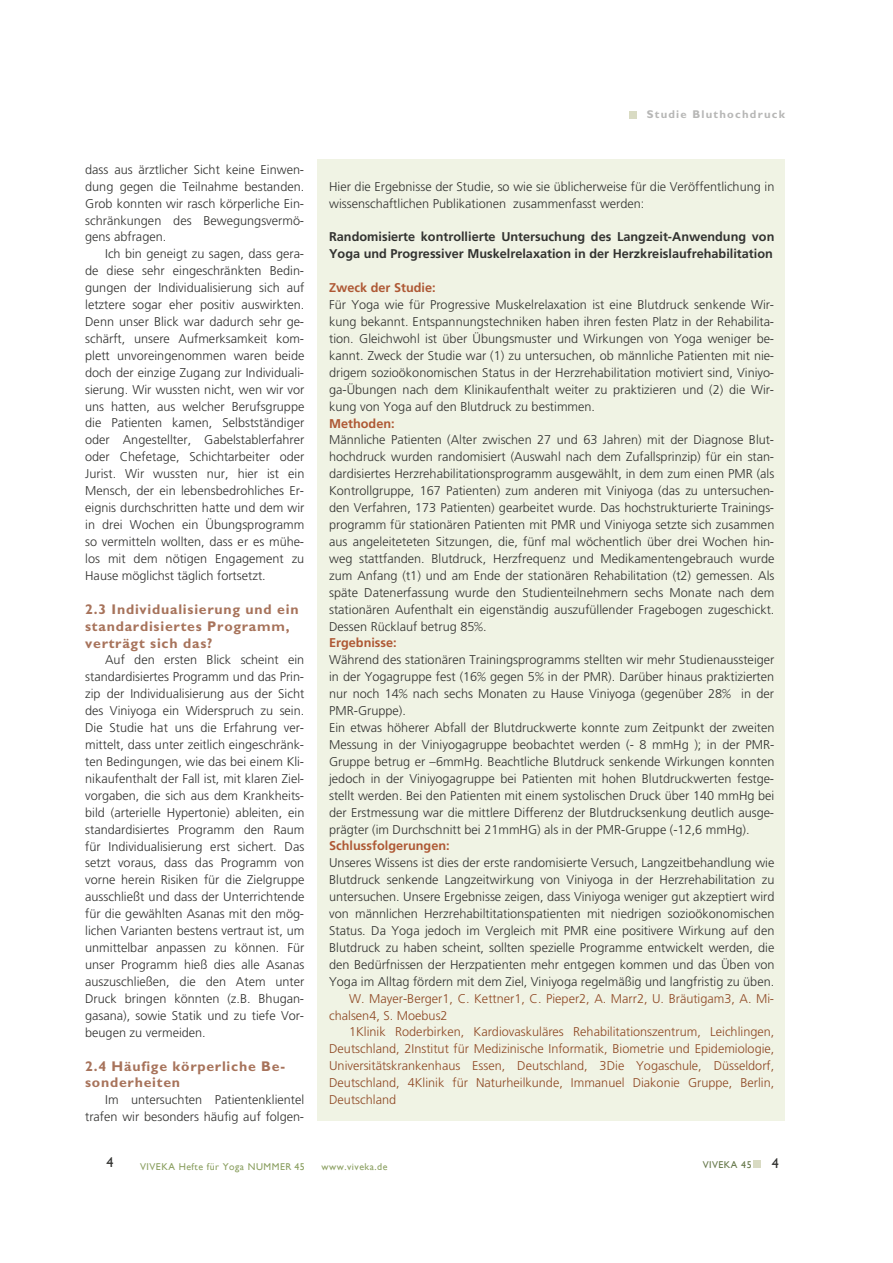
<style>
.page{position:relative;width:893px;height:1263px;background:#fff}
.page>*{position:absolute;margin:0;border:0;box-sizing:border-box;transform-origin:0 0}
.t1{font:700 14.1px/17px "Gill Indian";letter-spacing:.055em;color:#a7735b}
.t2{font:14.1px "Gill Sans";color:#323230}
.t3{font:300 12.75px/17px "Frut Indian";color:#323230;text-align:justify}
.t4{font:300 12.75px/17px "Frut Indian";color:#8f4925}
.t5{font:700 12.75px/17px "Frut Indian";color:#323230}
.t6{font:700 12.75px "Frut Indian";color:#ae5834}
.t7{font:700 11.25px "Gill Indian";letter-spacing:.11em;color:#b7b7b6}
.t8{font:9.9px "Gill Sans";letter-spacing:.05em;color:#8a9f60}
.t9{font:9.9px "Gill Sans";letter-spacing:.05em;color:#657749}
.s1{font-family:"Gill Sans"}
.s2{font-weight:700;color:#ae5834}
</style>
<div class="page">
<div style="left:753px;top:1160px;width:7px;height:8px;background:#d9dbc3"></div>
<div style="left:629px;top:111px;width:8px;height:7px;background:#d9dbc3"></div>
<div style="left:318px;top:159px;width:467px;height:962px;background:#f0f3e4"></div>
<p class="t3" style="left:85px;top:162px;width:221px">dass aus ärztlicher Sicht keine Einwen&shy;dung gegen die Teilnahme bestanden.<br>Grob konnten wir rasch körperliche Ein&shy;schränkungen des Bewegungsvermö&shy;gens abfragen.</p>
<p class="t3" style="left:85px;top:246px;width:221px;text-indent:20px">Ich bin geneigt zu sagen, dass gera&shy;de diese sehr eingeschränkten Bedin&shy;gungen der Individualisierung sich auf letztere sogar eher positiv auswirkten.<br>Denn unser Blick war dadurch sehr ge&shy;schärft, unsere Aufmerksamkeit kom&shy;plett unvoreingenommen waren beide doch der einzige Zugang zur Individuali&shy;sierung. Wir wussten nicht, wen wir vor uns hatten, aus welcher Berufsgruppe die Patienten kamen, Selbstständiger oder Angestellter, Gabelstablerfahrer oder Chefetage, Schichtarbeiter oder Jurist. Wir wussten nur, hier ist ein Mensch, der ein lebensbedrohliches Er&shy;eignis durchschritten hatte und dem wir in drei Wochen ein Übungsprogramm so vermitteln wollten, dass er es mühe&shy;los mit dem nötigen Engagement zu Hause möglichst täglich fortsetzt.</p>
<p class="t1" style="left:85px;top:602px;width:215px">2.3 Individualisierung und ein standardisiertes Programm, verträgt sich das?</p>
<p class="t3" style="left:85px;top:652px;width:221px;text-indent:20px">Auf den ersten Blick scheint ein standardisiertes Programm und das Prin&shy;zip der Individualisierung aus der Sicht des Viniyoga ein Widerspruch zu sein.<br>Die Studie hat uns die Erfahrung ver&shy;mittelt, dass unter zeitlich eingeschränk&shy;ten Bedingungen, wie das bei einem Kli&shy;nikaufenthalt der Fall ist, mit klaren Ziel&shy;vorgaben, die sich aus dem Krankheits&shy;bild (arterielle Hypertonie) ableiten, ein standardisiertes Programm den Raum für Individualisierung erst sichert. Das setzt voraus, dass das Programm von vorne herein Risiken für die Zielgruppe ausschließt und dass der Unterrichtende für die gewählten Asanas mit den mög&shy;lichen Varianten bestens vertraut ist, um unmittelbar anpassen zu können. Für unser Programm hieß dies alle Asanas auszuschließen, die den Atem unter Druck bringen könnten (z.B. Bhugan&shy;gasana), sowie Statik und zu tiefe Vor&shy;beugen zu vermeiden.</p>
<p class="t1" style="left:85px;top:1058px;width:201px">2.4 Häufige körperliche Be&shy;sonderheiten</p>
<p class="t3" style="left:85px;top:1092px;width:221px;text-align:right">Im untersuchten Patientenklientel trafen wir besonders häufig auf folgen-</p>
<p class="t7" style="left:646px;top:110px;width:140px">Studie Bluthochdruck</p>
<p class="t3" style="left:329px;top:179px;width:447px">Hier die Ergebnisse der Studie, so wie sie üblicherweise für die Veröffentlichung in wissenschaftlichen Publikationen zusammenfasst werden:</p>
<p class="t5" style="left:329px;top:229px;width:447px">Randomisierte kontrollierte Untersuchung des Langzeit-Anwendung von<br>Yoga und Progressiver Muskelrelaxation in der Herzkreislaufrehabilitation</p>
<p class="t6" style="left:329px;top:282px;width:108px">Zweck der Studie:</p>
<p class="t3" style="left:329px;top:297px;width:446px">Für Yoga wie für Progressive Muskelrelaxation ist eine Blutdruck senkende Wir&shy;kung bekannt. Entspannungstechniken haben ihren festen Platz in der Rehabilita&shy;tion. Gleichwohl ist über Übungsmuster und Wirkungen von Yoga weniger be&shy;kannt. Zweck der Studie war (1) zu untersuchen, ob männliche Patienten mit nie&shy;drigem sozioökonomischen Status in der Herzrehabilitation motiviert sind, Viniyo&shy;ga-Übungen nach dem Klinikaufenthalt weiter zu praktizieren und (2) die Wir&shy;kung von Yoga auf den Blutdruck zu bestimmen.</p>
<p class="t6" style="left:329px;top:418px;width:67px">Methoden:</p>
<p class="t3" style="left:329px;top:432px;width:447px;text-align:left">Männliche Patienten (Alter zwischen 27 und 63 Jahren) mit der Diagnose Blut&shy;hochdruck wurden randomisiert (Auswahl nach dem Zufallsprinzip) für ein stan&shy;dardisiertes Herzrehabilitationsprogramm ausgewählt, in dem zum einen PMR (als Kontrollgruppe, 167 Patienten) zum anderen mit Viniyoga (das zu untersuchen&shy;den Verfahren, 173 Patienten) gearbeitet wurde. Das hochstrukturierte Trainings&shy;programm für stationären Patienten mit PMR und Viniyoga setzte sich zusammen aus angeleiteteten Sitzungen, die, fünf mal wöchentlich über drei Wochen hin&shy;weg stattfanden. Blutdruck, Herzfrequenz und Medikamentengebrauch wurde zum Anfang (t1) und am Ende der stationären Rehabilitation (t2) gemessen. Als späte Datenerfassung wurde den Studienteilnehmern sechs Monate nach dem stationären Aufenthalt ein eigenständig auszufüllender Fragebogen zugeschickt.<br>Dessen Rücklauf betrug 85<span class="s1">%</span>.<br><span class="s2">Ergebnisse:</span></p>
<p class="t3" style="left:329px;top:652px;width:447px;text-align:left">Während des stationären Trainingsprogramms stellten wir mehr Studienaussteiger in der Yogagruppe fest (16<span class="s1">%</span> gegen 5<span class="s1">%</span> in der PMR). Darüber hinaus praktizierten nur noch 14<span class="s1">%</span> nach sechs Monaten zu Hause Viniyoga (gegenüber 28<span class="s1">%</span> in der PMR-Gruppe).<br>Ein etwas höherer Abfall der Blutdruckwerte konnte zum Zeitpunkt der zweiten Messung in der Viniyogagruppe beobachtet werden (- 8 mmHg ); in der PMR-Gruppe betrug er –6mmHg. Beachtliche Blutdruck senkende Wirkungen konnten jedoch in der Viniyogagruppe bei Patienten mit hohen Blutdruckwerten festge&shy;stellt werden. Bei den Patienten mit einem systolischen Druck über 140 mmHg bei der Erstmessung war die mittlere Differenz der Blutdrucksenkung deutlich ausge&shy;prägter (im Durchschnitt bei 21mmHG) als in der PMR-Gruppe (-12,6 mmHg).</p>
<p class="t6" style="left:329px;top:840px;width:122px">Schlussfolgerungen:</p>
<p class="t3" style="left:329px;top:855px;width:447px">Unseres Wissens ist dies der erste randomisierte Versuch, Langzeitbehandlung wie Blutdruck senkende Langzeitwirkung von Viniyoga in der Herzrehabilitation zu untersuchen. Unsere Ergebnisse zeigen, dass Viniyoga weniger gut akzeptiert wird von männlichen Herzrehabiltitationspatienten mit niedrigen sozioökonomischen Status. Da Yoga jedoch im Vergleich mit PMR eine positivere Wirkung auf den Blutdruck zu haben scheint, sollten spezielle Programme entwickelt werden, die den Bedürfnissen der Herzpatienten mehr entgegen kommen und das Üben von Yoga im Alltag fördern mit dem Ziel, Viniyoga regelmäßig und langfristig zu üben.</p>
<p class="t4" style="left:329px;top:991px;width:446px;text-indent:20px">W. Mayer-Berger1, C. Kettner1, C. Pieper2, A. Marr2, U. Bräutigam3, A. Mi&shy;chalsen4, S. Moebus2</p>
<p class="t4" style="left:329px;top:1024px;width:447px;text-align:justify;text-indent:20px">1Klinik Roderbirken, Kardiovaskuläres Rehabilitationszentrum, Leichlingen, Deutschland, 2Institut für Medizinische Informatik, Biometrie und Epidemiologie, Universitätskrankenhaus Essen, Deutschland, 3Die Yogaschule, Düsseldorf, Deutschland, 4Klinik für Naturheilkunde, Immanuel Diakonie Gruppe, Berlin, Deutschland</p>
<p class="t2" style="left:106px;top:1154px;width:9px">4</p>
<p class="t8" style="left:140px;top:1161px;width:166px">VIVEKA Hefte für Yoga NUMMER 45</p>
<p class="t8" style="left:321px;top:1161px;width:67px">www.viveka.de</p>
<p class="t9" style="left:702px;top:1159px;width:50px">VIVEKA 45</p>
<p class="t2" style="left:771px;top:1155px;width:9px">4</p>
</div>
